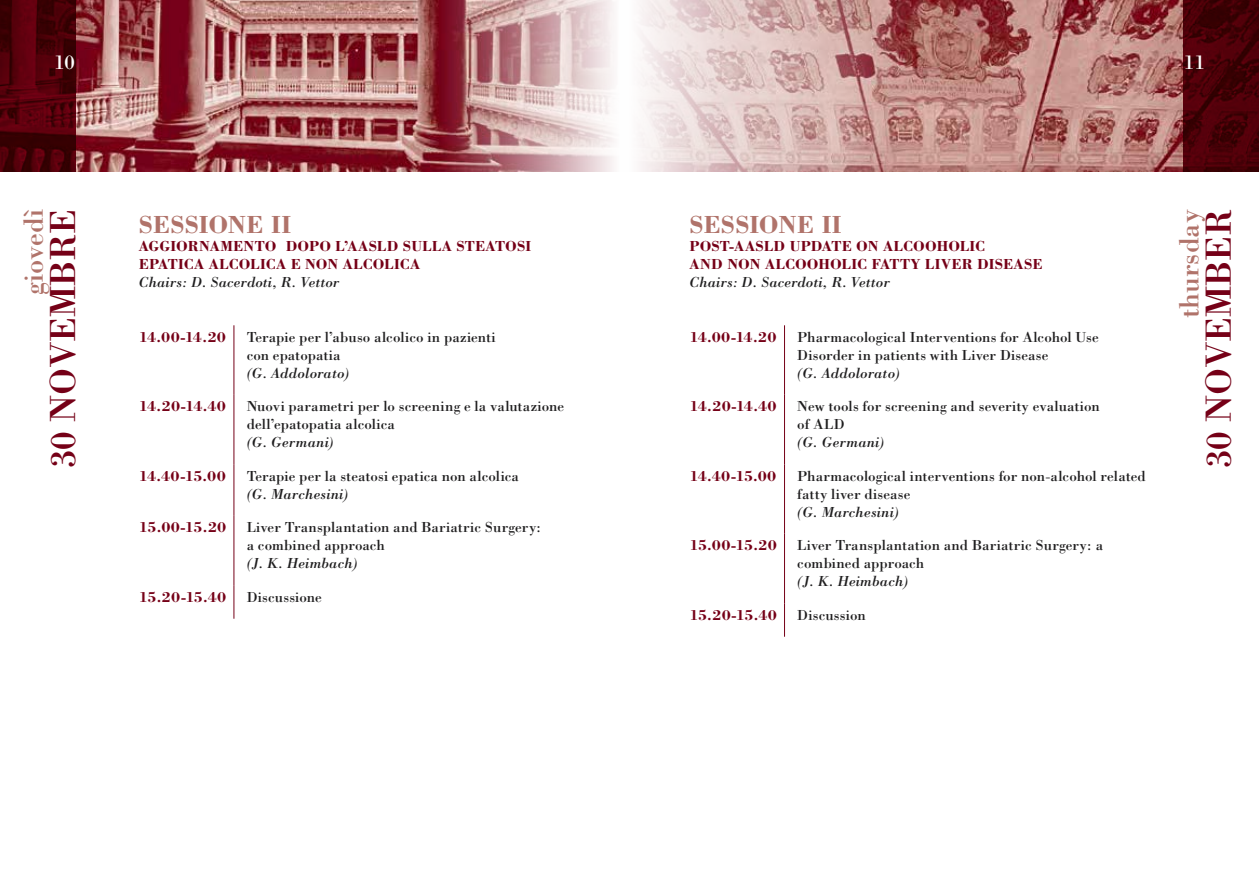
<style>
.page{position:relative;width:1259px;height:893px;background:#fff}
.page>*{position:absolute;margin:0;border:0;box-sizing:border-box;transform-origin:0 0}
.t1{font:37.5px "Bodoni Std";color:#750017}
.t2{font:28.5px "Bodoni Std";color:#b0736a}
.t3{font:700 25.5px "Bodoni Std";color:#b0736a}
.t4{font:21px "Bodoni Std";color:#fff}
.t5{font:15px/18px "Bodoni Std";letter-spacing:.005em;color:#1f1e1f}
.t6{font:700 15px/18px "Bodoni Std";letter-spacing:.005em;color:#750017}
.t7{font:italic 15px "Bodoni Std";color:#1f1e1f}
.t8{font:700 15px "Bodoni Std";letter-spacing:.03em;color:#750017}
</style>
<div class="page">
<img style="left:76px;top:0;width:1106px;height:171px">
<svg style="left:0;top:0;width:76px;height:171px;background:#4d0008"></svg>
<svg style="left:1182px;top:0;width:77px;height:171px;background:#480107"></svg>
<hr style="left:233px;top:325px;width:1px;height:70px;background:#750017">
<hr style="left:233px;top:395px;width:1px;height:69px;background:#750017">
<hr style="left:233px;top:464px;width:1px;height:52px;background:#750017">
<hr style="left:233px;top:516px;width:1px;height:69px;background:#750017">
<hr style="left:233px;top:585px;width:1px;height:34px;background:#750017">
<hr style="left:784px;top:325px;width:1px;height:70px;background:#750017">
<hr style="left:784px;top:395px;width:1px;height:69px;background:#750017">
<hr style="left:784px;top:464px;width:1px;height:70px;background:#750017">
<hr style="left:784px;top:534px;width:1px;height:69px;background:#750017">
<hr style="left:784px;top:603px;width:1px;height:34px;background:#750017">
<h3 class="t4" style="left:54px;top:49px;width:22px">10</h3>
<h3 class="t4" style="left:1184px;top:49px;width:22px">11</h3>
<h2 class="t2" style="left:16px;top:295px;width:87px;rotate:-90deg">giovedì</h2>
<h1 class="t1" style="left:1195px;top:468px;width:261px;rotate:-90deg">30 NOVEMBER</h1>
<h2 class="t2" style="left:1171px;top:318px;width:111px;rotate:-90deg">thursday</h2>
<h1 class="t1" style="left:40px;top:468px;width:261px;rotate:-90deg">30 NOVEMBRE</h1>
<h3 class="t3" style="left:139px;top:209px;width:154px">SESSIONE II</h3>
<p class="t6" style="left:139px;top:237px;width:21px">AGGIORNA</p>
<p class="t6" style="left:220px;top:237px;width:25px">MENTO</p>
<p class="t6" style="left:286px;top:237px;width:12px">DOPO</p>
<p class="t8" style="left:335px;top:237px;width:98px">L’AASLD SULLA</p>
<p class="t6" style="left:456px;top:237px;width:11px">STEATOSI</p>
<p class="t6" style="left:139px;top:255px;width:11px">EPATICA</p>
<p class="t6" style="left:209px;top:255px;width:11px">ALCOLICA</p>
<p class="t6" style="left:291px;top:255px;width:27px">E NON</p>
<p class="t6" style="left:343px;top:255px;width:11px">ALCOLICA</p>
<p class="t7" style="left:139px;top:273px;width:202px">Chairs: D. Sacerdoti, R. Vettor</p>
<h3 class="t3" style="left:689px;top:209px;width:154px">SESSIONE II</h3>
<p class="t6" style="left:689px;top:237px;width:21px">POST</p>
<p class="t6" style="left:689px;top:237px;width:354px;text-indent:40px">-AASLD UPDATE ON ALCOOHOLIC<br>AND NON ALCOOHOLIC FATTY LIVER DISEASE</p>
<p class="t7" style="left:689px;top:273px;width:202px">Chairs: D. Sacerdoti, R. Vettor</p>
<p class="t6" style="left:139px;top:327px;width:89px">14.00-14.20</p>
<p class="t5" style="left:247px;top:328px;width:250px">Terapie per l’abuso alcolico in pazienti con epatopatia</p>
<p class="t7" style="left:247px;top:364px;width:104px">(G. Addolorato)</p>
<p class="t6" style="left:139px;top:397px;width:89px">14.20-14.40</p>
<p class="t5" style="left:247px;top:397px;width:319px">Nuovi parametri per lo screening e la valutazione dell’epatopatia alcolica</p>
<p class="t7" style="left:247px;top:433px;width:89px">(G. Germani)</p>
<p class="t6" style="left:139px;top:466px;width:88px">14.40-15.00</p>
<p class="t5" style="left:247px;top:467px;width:274px">Terapie per la steatosi epatica non alcolica</p>
<p class="t7" style="left:247px;top:485px;width:103px">(G. Marchesini)</p>
<p class="t6" style="left:139px;top:518px;width:89px">15.00-15.20</p>
<p class="t5" style="left:247px;top:518px;width:296px">Liver Transplantation and Bariatric Surgery: a combined approach</p>
<p class="t7" style="left:247px;top:554px;width:112px">(J. K. Heimbach)</p>
<p class="t6" style="left:139px;top:587px;width:89px">15.20-15.40</p>
<p class="t5" style="left:247px;top:587px;width:77px">Discussione</p>
<p class="t6" style="left:689px;top:327px;width:89px">14.00-14.20</p>
<p class="t5" style="left:797px;top:328px;width:303px">Pharmacological Interventions for Alcohol Use<br>Disorder in patients with Liver Disease</p>
<p class="t7" style="left:797px;top:364px;width:104px">(G. Addolorato)</p>
<p class="t6" style="left:689px;top:397px;width:89px">14.20-14.40</p>
<p class="t5" style="left:797px;top:397px;width:304px">New tools for screening and severity evaluation of ALD</p>
<p class="t7" style="left:797px;top:433px;width:89px">(G. Germani)</p>
<p class="t6" style="left:689px;top:466px;width:88px">14.40-15.00</p>
<p class="t5" style="left:797px;top:467px;width:350px">Pharmacological interventions for non-alcohol related fatty liver disease</p>
<p class="t7" style="left:797px;top:503px;width:103px">(G. Marchesini)</p>
<p class="t6" style="left:689px;top:536px;width:89px">15.00-15.20</p>
<p class="t5" style="left:797px;top:536px;width:307px">Liver Transplantation and Bariatric Surgery: a combined approach</p>
<p class="t7" style="left:797px;top:572px;width:112px">(J. K. Heimbach)</p>
<p class="t6" style="left:689px;top:605px;width:89px">15.20-15.40</p>
<p class="t5" style="left:797px;top:605px;width:70px">Discussion</p>
</div>
